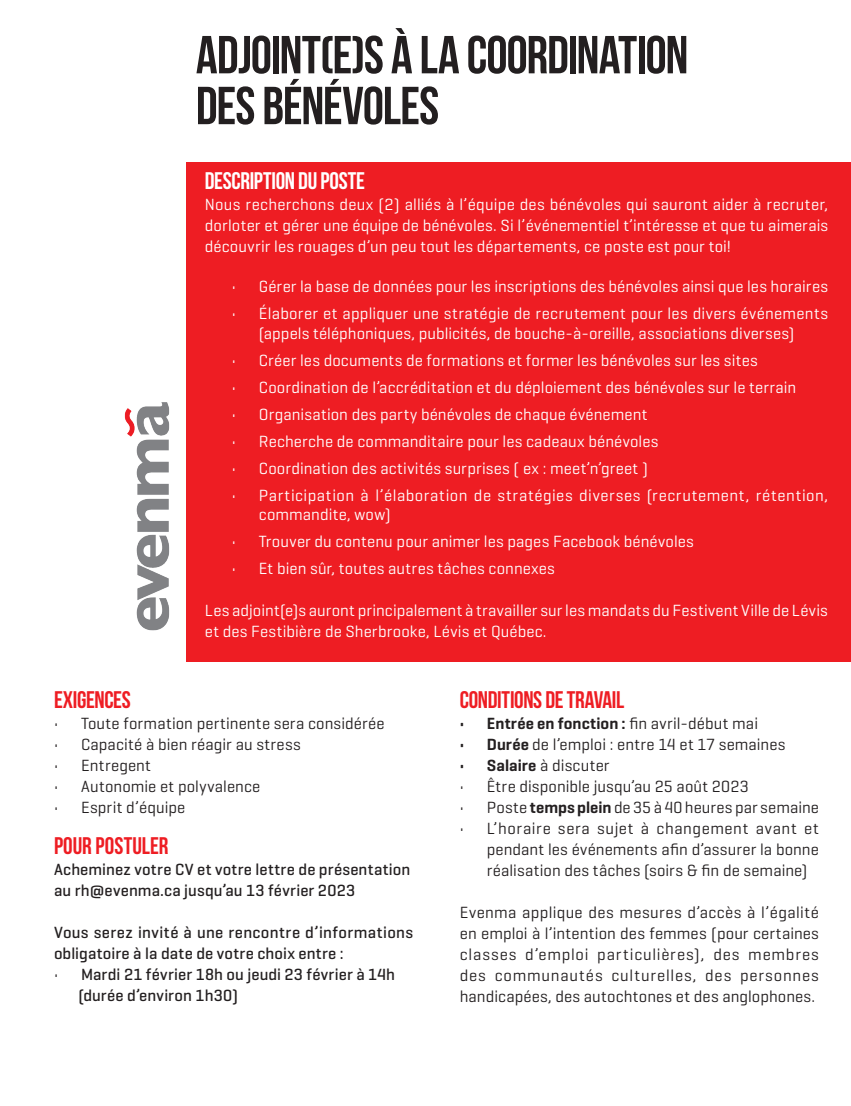
<style>
.page{position:relative;width:851px;height:1106px;background:#fff}
.page>*{position:absolute;margin:0;border:0;box-sizing:border-box;transform-origin:0 0}
.GEOGROTESQUE_21pt{font:53.4px/50.8px "Bebas Neue";letter-spacing:-.02em;color:#231f20}
.GEOGROTESQUE_21pt-2{font:24px "Bebas Neue";letter-spacing:-.01em;color:#ee1d23}
.GEOGROTESQUE_21pt-3{font:24px "Bebas Neue";letter-spacing:-.01em;color:#fff}
.GEOGROTESQUE_21pt-4{font:16.5px/21px "Geogrotesque";letter-spacing:.01em;color:#fff;text-align:justify}
.GEOGROTESQUE_21pt-5{font:16.5px/21px "Geogrotesque";letter-spacing:.005em;color:#231f20;text-align:justify}
.GEOGROTESQUE_21pt-6{font:500 16.5px/21px "Geogrotesque";letter-spacing:.015em;color:#231f20}
.GEOGROTESQUE_21pt-7{font:16.5px/19.5px "Geogrotesque";letter-spacing:.03em;color:#fff}
.t1{font:600 16.5px "Geogrotesque";letter-spacing:.01em;color:#231f20}
.s1{font-family:"Bebas Neue";font-size:24px;color:#ee1d23}
.s2{font-weight:400}
.s3{font-weight:600}
</style>
<div class="page">
<div style="left:187px;top:162px;width:663px;height:500px;background:#ee1d23"></div>
<img style="left:124px;top:402px;width:46px;height:229px">
<p class="GEOGROTESQUE_21pt" style="left:196px;top:29px;width:494px">ADJOINT(E)S À LA COORDINATION<br>DES BÉNÉVOLES</p>
<p class="GEOGROTESQUE_21pt-3" style="left:205px;top:167px;width:161px">DESCRIPTION DU POSTE</p>
<p class="GEOGROTESQUE_21pt-4" style="left:205px;top:193px;width:624px">Nous recherchons deux (2) alliés à l’équipe des bénévoles qui sauront aider à recruter, dorloter et gérer une équipe de bénévoles. Si l’événementiel t’intéresse et que tu aimerais découvrir les rouages d’un peu tout les départements, ce poste est pour toi!</p>
<p class="GEOGROTESQUE_21pt-4" style="left:232px;top:276px;width:597px">• Gérer la base de données pour les inscriptions des bénévoles ainsi que les horaires</p>
<p class="GEOGROTESQUE_21pt-4" style="left:232px;top:303px;width:597px;line-height:19.5px;text-align:center">• Élaborer et appliquer une stratégie de recrutement pour les divers événements (appels téléphoniques, publicités, de bouche-à-oreille, associations diverses)</p>
<p class="GEOGROTESQUE_21pt-4" style="left:232px;top:349px;width:527px">• Créer les documents de formations et former les bénévoles sur les sites</p>
<p class="GEOGROTESQUE_21pt-4" style="left:232px;top:376px;width:566px">• Coordination de l’accréditation et du déploiement des bénévoles sur le terrain</p>
<p class="GEOGROTESQUE_21pt-4" style="left:232px;top:403px;width:417px">• Organisation des party bénévoles de chaque événement</p>
<p class="GEOGROTESQUE_21pt-4" style="left:232px;top:430px;width:428px">• Recherche de commanditaire pour les cadeaux bénévoles</p>
<p class="GEOGROTESQUE_21pt-4" style="left:232px;top:457px;width:417px">• Coordination des activités surprises ( ex : meet’n’greet )</p>
<p class="GEOGROTESQUE_21pt-7" style="left:259px;top:485px;width:570px;text-indent:-27px">• Participation à l’élaboration de stratégies diverses (recrutement, rétention, commandite, wow)</p>
<p class="GEOGROTESQUE_21pt-4" style="left:232px;top:531px;width:463px">• Trouver du contenu pour animer les pages Facebook bénévoles</p>
<p class="GEOGROTESQUE_21pt-4" style="left:232px;top:558px;width:324px">• Et bien sûr, toutes autres tâches connexes</p>
<p class="GEOGROTESQUE_21pt-4" style="left:205px;top:600px;width:624px">Les adjoint(e)s auront principalement à travailler sur les mandats du Festivent Ville de Lévis et des Festibière de Sherbrooke, Lévis et Québec.<span class="s1">L</span></p>
<p class="GEOGROTESQUE_21pt-2" style="left:54px;top:686px;width:78px">EXIGENCES</p>
<p class="GEOGROTESQUE_21pt-5" style="left:54px;top:712px;width:332px">• Toute formation pertinente sera considérée</p>
<p class="GEOGROTESQUE_21pt-5" style="left:54px;top:733px;width:248px">• Capacité à bien réagir au stress</p>
<p class="GEOGROTESQUE_21pt-5" style="left:54px;top:754px;width:98px">• Entregent</p>
<p class="GEOGROTESQUE_21pt-5" style="left:54px;top:775px;width:208px">• Autonomie et polyvalence</p>
<p class="GEOGROTESQUE_21pt-5" style="left:54px;top:796px;width:133px">• Esprit d’équipe</p>
<p class="GEOGROTESQUE_21pt-2" style="left:54px;top:832px;width:116px">POUR POSTULER</p>
<p class="GEOGROTESQUE_21pt-6" style="left:54px;top:858px;width:357px">Acheminez votre CV et votre lettre de présentation au rh@evenma.ca jusqu’au 13 février 2023</p>
<p class="GEOGROTESQUE_21pt-6" style="left:54px;top:921px;width:360px">Vous serez invité à une rencontre d’informations obligatoire à la date de votre choix entre :</p>
<p class="GEOGROTESQUE_21pt-6" style="left:54px;top:963px;width:342px"><span class="s2">•</span> Mardi 21 février 18h ou jeudi 23 février à 14h</p>
<p class="GEOGROTESQUE_21pt-6" style="left:78px;top:984px;width:161px">(durée d’environ 1h30)</p>
<p class="GEOGROTESQUE_21pt-2" style="left:460px;top:686px;width:166px">CONDITIONS DE TRAVAIL</p>
<p class="t1" style="left:460px;top:713px;width:300px">• Entrée en fonction : <span class="s2">fin avril-début mai</span></p>
<p class="GEOGROTESQUE_21pt-5" style="left:460px;top:733px;width:327px"><span class="s3">• Durée</span> de l’emploi : entre 14 et 17 semaines</p>
<p class="GEOGROTESQUE_21pt-5" style="left:460px;top:754px;width:151px"><span class="s3">• Salaire</span> à discuter</p>
<p class="GEOGROTESQUE_21pt-5" style="left:460px;top:775px;width:290px">• Être disponible jusqu’au 25 août 2023</p>
<p class="GEOGROTESQUE_21pt-5" style="left:460px;top:796px;width:360px">• Poste <span class="s3">temps plein</span> de 35 à 40 heures par semaine</p>
<p class="GEOGROTESQUE_21pt-5" style="left:487px;top:817px;width:333px;text-indent:-27px">• L’horaire sera sujet à changement avant et pendant les événements afin d’assurer la bonne réalisation des tâches (soirs &amp; fin de semaine)</p>
<p class="GEOGROTESQUE_21pt-5" style="left:460px;top:901px;width:360px">Evenma applique des mesures d’accès à l’égalité en emploi à l’intention des femmes (pour certaines classes d’emploi particulières), des membres des communautés culturelles, des personnes handicapées, des autochtones et des anglophones.</p>
</div>
